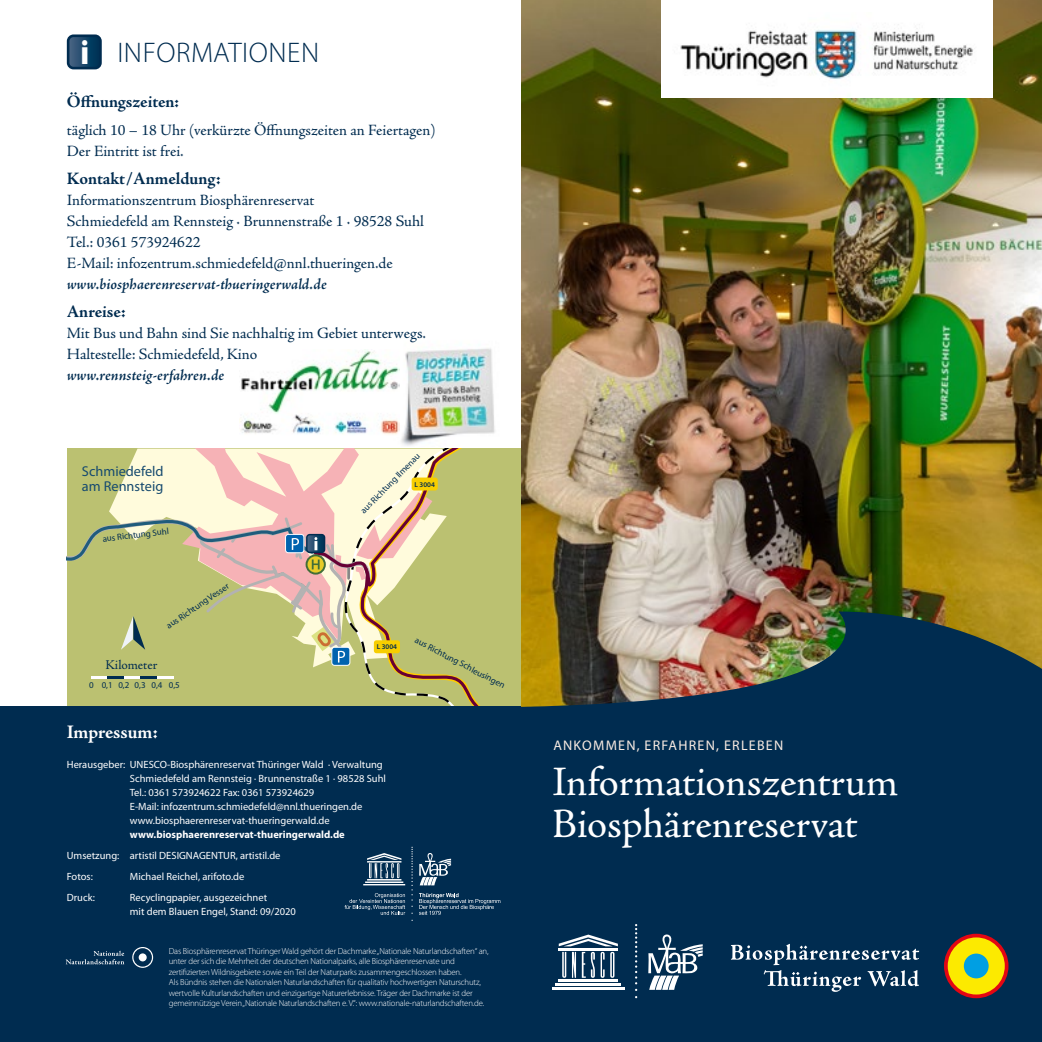
<style>
.page{position:relative;width:1042px;height:1042px;background:#fff}
.page>*{position:absolute;margin:0;border:0;box-sizing:border-box;transform-origin:0 0}
.t1{font:42px/42px "Adobe Jenson Pro";letter-spacing:-.005em;color:#fff}
.t2{font:900 condensed 33.95px "Myriad Pro";color:#fff}
.t3{font:300 28.35px "Myriad Pro";letter-spacing:.02em;color:#002c50}
.t4{font:700 19.25px "Adobe Jenson Pro";letter-spacing:-.005em;color:#fff}
.t5{font:700 17.5px "Adobe Jenson Pro";letter-spacing:-.005em;color:#002c50}
.t6{font:15.75px/21px "Adobe Jenson Pro";color:#002c50}
.t7{font:italic 600 15.75px "Adobe Jenson Pro";color:#002c50}
.t8{font:14.35px/14.7px "Myriad Pro";color:#164a6f}
.t9{font:14px "Myriad Pro";letter-spacing:.09em;color:#faece3}
.t10{font:13.47px "Adobe Jenson Pro";letter-spacing:-.005em;color:#002c50}
.t11{font:10.5px/14px "Myriad Pro";color:#fff}
.t12{font:700 10.5px "Myriad Pro";color:#fff}
.t13{font:8.92px "Myriad Pro";color:#002c50}
.t14{font:300 8.75px/10.5px "Myriad Pro";letter-spacing:-.02em;color:#fff}
.t15{font:600 7.17px "Myriad Pro";color:#002c50}
</style>
<div class="page">
<img style="left:386px;top:348px;width:135px;height:101px">
<img style="left:521px;top:0;width:521px;height:611px">
<svg style="left:516px;top:611px;width:526px;height:431px;background:#163850"></svg>
<div style="left:0;top:707px;width:521px;height:335px;background:#002c50"></div>
<div style="left:661px;top:0;width:332px;height:97px;background:#fff"></div>
<img style="left:680px;top:24px;width:293px;height:56px">
<hr style="left:559px;top:979px;width:59px;height:2px;background:#fff">
<hr style="left:555px;top:983px;width:66px;height:3px;background:#fff">
<hr style="left:552px;top:987px;width:72px;height:3px;background:#fff">
<hr style="left:559px;top:948px;width:59px;height:3px;background:#fff">
<svg style="left:559px;top:934px;width:59px;height:12px"></svg>
<svg style="left:562px;top:952px;width:4px;height:26px"></svg>
<svg style="left:572px;top:952px;width:4px;height:26px"></svg>
<svg style="left:610px;top:952px;width:4px;height:26px"></svg>
<svg style="left:582px;top:952px;width:22px;height:26px"></svg>
<svg style="left:635px;top:924px;width:2px;height:74px"></svg>
<svg style="left:648px;top:933px;width:55px;height:57px"></svg>
<svg style="left:66px;top:950px;width:58px;height:14px"></svg>
<svg style="left:132px;top:947px;width:21px;height:21px"></svg>
<svg style="left:133px;top:948px;width:19px;height:18px"></svg>
<div style="left:139px;top:953px;width:8px;height:8px;background:#fff;border-radius:50%"></div>
<svg style="left:68px;top:38px;width:30px;height:30px"></svg>
<div style="left:67px;top:34px;width:35px;height:35px;border:3px solid #002c50;border-radius:5px"></div>
<svg style="left:944px;top:933px;width:64px;height:65px"></svg>
<div style="left:947px;top:937px;width:58px;height:57px;background:#fcea00;border-radius:50%"></div>
<div style="left:964px;top:953px;width:24px;height:25px;background:#009fe3;border-radius:50%"></div>
<svg style="left:731px;top:944px;width:188px;height:48px;background:#2d516f"></svg>
<svg style="left:363px;top:853px;width:42px;height:32px"></svg>
<svg style="left:344px;top:893px;width:61px;height:22px"></svg>
<svg style="left:411px;top:847px;width:2px;height:74px"></svg>
<svg style="left:419px;top:893px;width:81px;height:22px"></svg>
<svg style="left:419px;top:853px;width:32px;height:32px"></svg>
<svg style="left:67px;top:449px;width:449px;height:258px;background:#ccc68e"></svg>
<img style="left:240px;top:350px;width:160px;height:86px">
<h2 class="t2" style="left:81px;top:31px;width:10px">i</h2>
<h3 class="t3" style="left:117px;top:35px;width:203px">INFORMATIONEN</h3>
<h3 class="t5" style="left:67px;top:92px;width:114px">Öffnungszeiten:</h3>
<h3 class="t6" style="left:67px;top:120px;width:370px">täglich 10 – 18 Uhr (verkürzte Öffnungszeiten an Feiertagen)<br>Der Eintritt ist frei.</h3>
<h3 class="t5" style="left:67px;top:169px;width:155px">Kontakt/Anmeldung:</h3>
<h3 class="t6" style="left:67px;top:190px;width:359px">Informationszentrum Biosphärenreservat<br>Schmiedefeld am Rennsteig · Brunnenstraße 1 · 98528 Suhl Tel.: 0361 573924622<br>E-Mail: infozentrum.schmiedefeld@nnl.thueringen.de</h3>
<h3 class="t7" style="left:67px;top:275px;width:261px">www.biosphaerenreservat-thueringerwald.de</h3>
<h3 class="t5" style="left:67px;top:302px;width:60px">Anreise:</h3>
<h3 class="t6" style="left:67px;top:323px;width:361px">Mit Bus und Bahn sind Sie nachhaltig im Gebiet unterwegs.<br>Haltestelle: Schmiedefeld, Kino</h3>
<h3 class="t7" style="left:67px;top:366px;width:159px">www.rennsteig-erfahren.de</h3>
<h3 class="t8" style="left:82px;top:463px;width:83px">Schmiedefeld am Rennsteig</h3>
<p class="t13" style="left:102px;top:533px;width:68px;rotate:-7deg">aus Richtung Suhl</p>
<p class="t13" style="left:164px;top:622px;width:75px;rotate:-34deg">aus Richtung Vesser</p>
<h3 class="t10" style="left:105px;top:657px;width:53px">Kilometer</h3>
<p class="t13" style="left:89px;top:679px;width:92px">0 0,1 0,2 0,3 0,4 0,5</p>
<h3 class="t4" style="left:67px;top:721px;width:92px">Impressum:</h3>
<p class="t13" style="left:358px;top:508px;width:82px;rotate:-45deg">aus Richtung Ilmenau</p>
<p class="t15" style="left:414px;top:480px;width:22px">L 3004</p>
<p class="t15" style="left:377px;top:642px;width:22px">L 3004</p>
<p class="t13" style="left:418px;top:635px;width:102px;rotate:27deg">aus Richtung Schleusingen</p>
<p class="t11" style="left:130px;top:757px;width:258px;text-indent:-63px">Herausgeber: UNESCO-Biosphärenreservat Thüringer Wald · Verwaltung Schmiedefeld am Rennsteig · Brunnenstraße 1 · 98528 Suhl Tel.: 0361 573924622 Fax: 0361 573924629<br>E-Mail: infozentrum.schmiedefeld@nnl.thueringen.de www.biosphaerenreservat-thueringerwald.de</p>
<p class="t12" style="left:130px;top:828px;width:216px">www.biosphaerenreservat-thueringerwald.de</p>
<p class="t11" style="left:67px;top:845px;width:215px;line-height:21px">Umsetzung: artistil DESIGNAGENTUR, artistil.de<br>Fotos:</p>
<p class="t11" style="left:130px;top:869px;width:116px">Michael Reichel, arifoto.de</p>
<p class="t11" style="left:67px;top:890px;width:30px">Druck:</p>
<p class="t11" style="left:130px;top:890px;width:168px">Recyclingpapier, ausgezeichnet<br>mit dem Blauen Engel, Stand: 09/2020</p>
<p class="t14" style="left:169px;top:945px;width:321px">Das Biosphärenreservat Thüringer Wald gehört der Dachmarke „Nationale Naturlandschaften“ an, unter der sich die Mehrheit der deutschen Nationalparks, alle Biosphärenreservate und zertifizierten Wildnisgebiete sowie ein Teil der Naturparks zusammengeschlossen haben.<br>Als Bündnis stehen die Nationalen Naturlandschaften für qualitativ hochwertigen Naturschutz, wertvolle Kulturlandschaften und einzigartige Naturerlebnisse. Träger der Dachmarke ist der gemeinnützige Verein „Nationale Naturlandschaften e. V.“: www.nationale-naturlandschaften.de.</p>
<h3 class="t9" style="left:553px;top:737px;width:231px">ANKOMMEN, ERFAHREN, ERLEBEN</h3>
<h1 class="t1" style="left:552px;top:761px;width:347px">Informationszentrum<br>Biosphärenreservat</h1>
</div>
